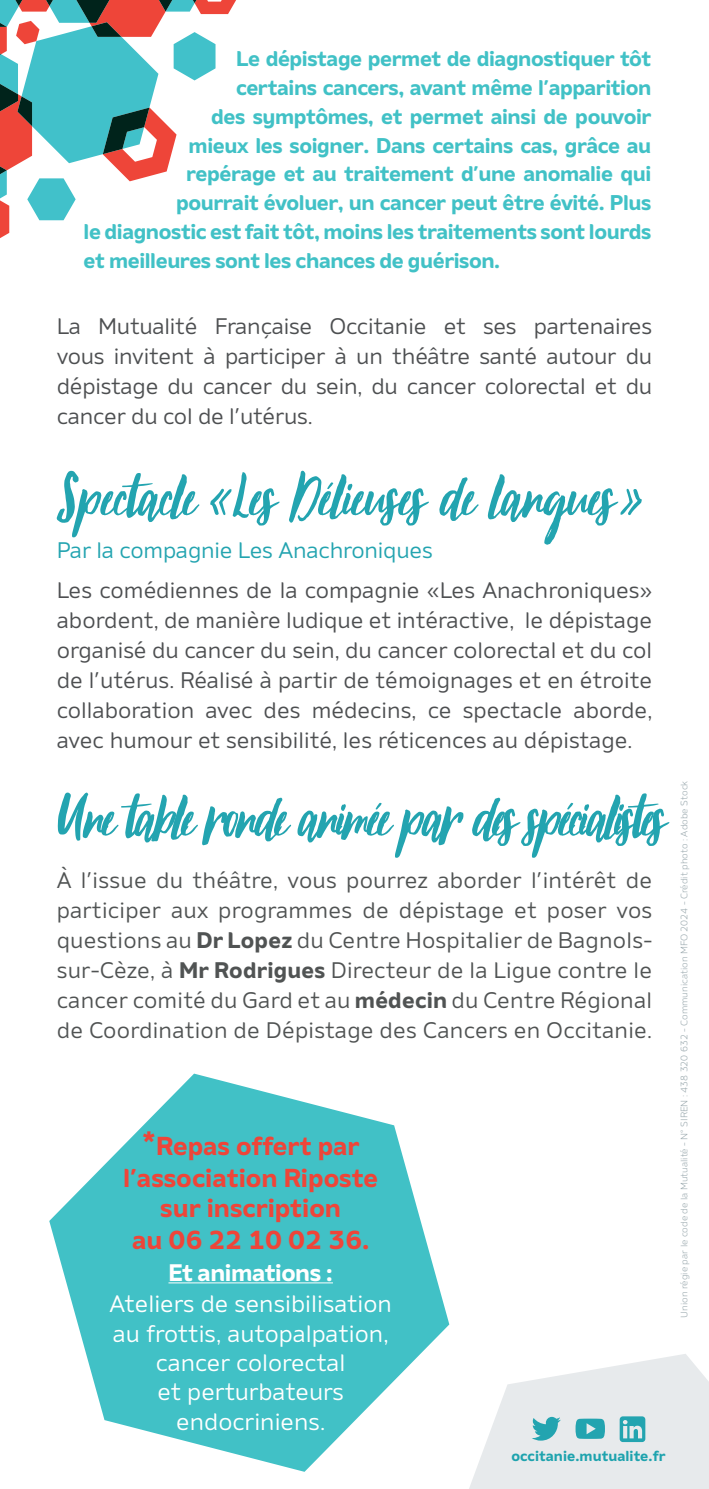
<style>
.page{position:relative;width:709px;height:1489px;background:#fff}
.page>*{position:absolute;margin:0;border:0;box-sizing:border-box;transform-origin:0 0}
.t1{font:75px "October Storm";letter-spacing:-.03em;color:#23a4b0}
.t2{font:75px "October Storm";color:#23a4b0}
.t3{font:700 26px/32px "Amino";color:#ee4539;text-align:center}
.t4{font:23.75px/29.2px "Amino";color:#fff;text-align:center}
.t5{font:700 23.75px "Amino";letter-spacing:-.02em;color:#fff}
.t6{font:22.5px/30px "Amino";letter-spacing:-.01em;color:#4d4f51;text-align:justify}
.t7{font:22.5px/30px "Amino";letter-spacing:.01em;color:#505353;text-align:justify}
.t8{font:22.5px "Amino";letter-spacing:-.01em;color:#23a4b0}
.t9{font:700 21.25px "Amino";letter-spacing:-.02em;color:#41c1c6}
.t10{font:700 14.5px "Amino";letter-spacing:.005em;color:#1ea3ae}
.t11{font:300 9.5px "Amino";color:#96a5aa}
.s1{font-weight:700}
.s2{font-size:33.75px}
</style>
<div class="page">
<svg style="left:0;top:0;width:236px;height:238px"></svg>
<svg style="left:469px;top:1354px;width:240px;height:134px"></svg>
<svg style="left:49px;top:1073px;width:400px;height:398px;fill:#41c1c6"></svg>
<hr style="left:168px;top:1282px;width:165px;height:1px;background:#fff">
<p class="t9" style="left:236px;top:46px;width:417px">Le dépistage permet de diagnostiquer tôt</p>
<p class="t9" style="left:236px;top:75px;width:417px">certains cancers, avant même l’apparition</p>
<p class="t9" style="left:211px;top:103px;width:441px">des symptômes, et permet ainsi de pouvoir</p>
<p class="t9" style="left:189px;top:132px;width:464px">mieux les soigner. Dans certains cas, grâce au</p>
<p class="t9" style="left:186px;top:161px;width:467px">repérage et au traitement d’une anomalie qui</p>
<p class="t9" style="left:176px;top:190px;width:477px">pourrait évoluer, un cancer peut être évité. Plus</p>
<p class="t9" style="left:84px;top:218px;width:569px">le diagnostic est fait tôt, moins les traitements sont lourds</p>
<p class="t9" style="left:84px;top:247px;width:418px">et meilleures sont les chances de guérison.</p>
<p class="t6" style="left:57px;top:311px;width:597px">La Mutualité Française Occitanie et ses partenaires vous invitent à participer à un théâtre santé autour du dépistage du cancer du sein, du cancer colorectal et du cancer du col de l’utérus.</p>
<h1 class="t2" style="left:57px;top:445px;width:588px">Spectacle «Les Délieuses de langues »</h1>
<p class="t8" style="left:57px;top:537px;width:377px">Par la compagnie Les Anachroniques</p>
<p class="t6" style="left:57px;top:575px;width:597px">Les comédiennes de la compagnie «Les Anachroniques» abordent, de manière ludique et intéractive, le dépistage organisé du cancer du sein, du cancer colorectal et du col de l’utérus. Réalisé à partir de témoignages et en étroite collaboration avec des médecins, ce spectacle aborde, avec humour et sensibilité, les réticences au dépistage.</p>
<h1 class="t1" style="left:57px;top:765px;width:609px">Une table ronde animée par des spécialistes</h1>
<p class="t7" style="left:57px;top:864px;width:597px">À l’issue du théâtre, vous pourrez aborder l’intérêt de participer aux programmes de dépistage et poser vos questions au <span class="s1">Dr Lopez</span> du Centre Hospitalier de Bagnols&shy;sur-Cèze, à <span class="s1">Mr Rodrigues</span> Directeur de la Ligue contre le cancer comité du Gard et au <span class="s1">médecin</span> du Centre Régional de Coordination de Dépistage des Cancers en Occitanie.</p>
<p class="t3" style="left:123px;top:1129px;width:256px"><span class="s2">*</span>Repas offert par l’association Riposte</p>
<p class="t3" style="left:132px;top:1190px;width:239px">sur inscription<br>au 06 22 10 02 36.</p>
<p class="t5" style="left:168px;top:1257px;width:166px">Et animations :</p>
<p class="t4" style="left:109px;top:1288px;width:284px">Ateliers de sensibilisation au frottis, autopalpation, cancer colorectal<br>et perturbateurs endocriniens.</p>
<p class="t10" style="left:511px;top:1446px;width:156px">occitanie.mutualite.fr</p>
<p class="t11" style="left:680px;top:1317px;width:538px;rotate:-90deg">Union régie par le code de la Mutualité - N° SIREN : 438 320 632 - Communication MFO 2024 - Crédit photo : Adobe Stock</p>
</div>
